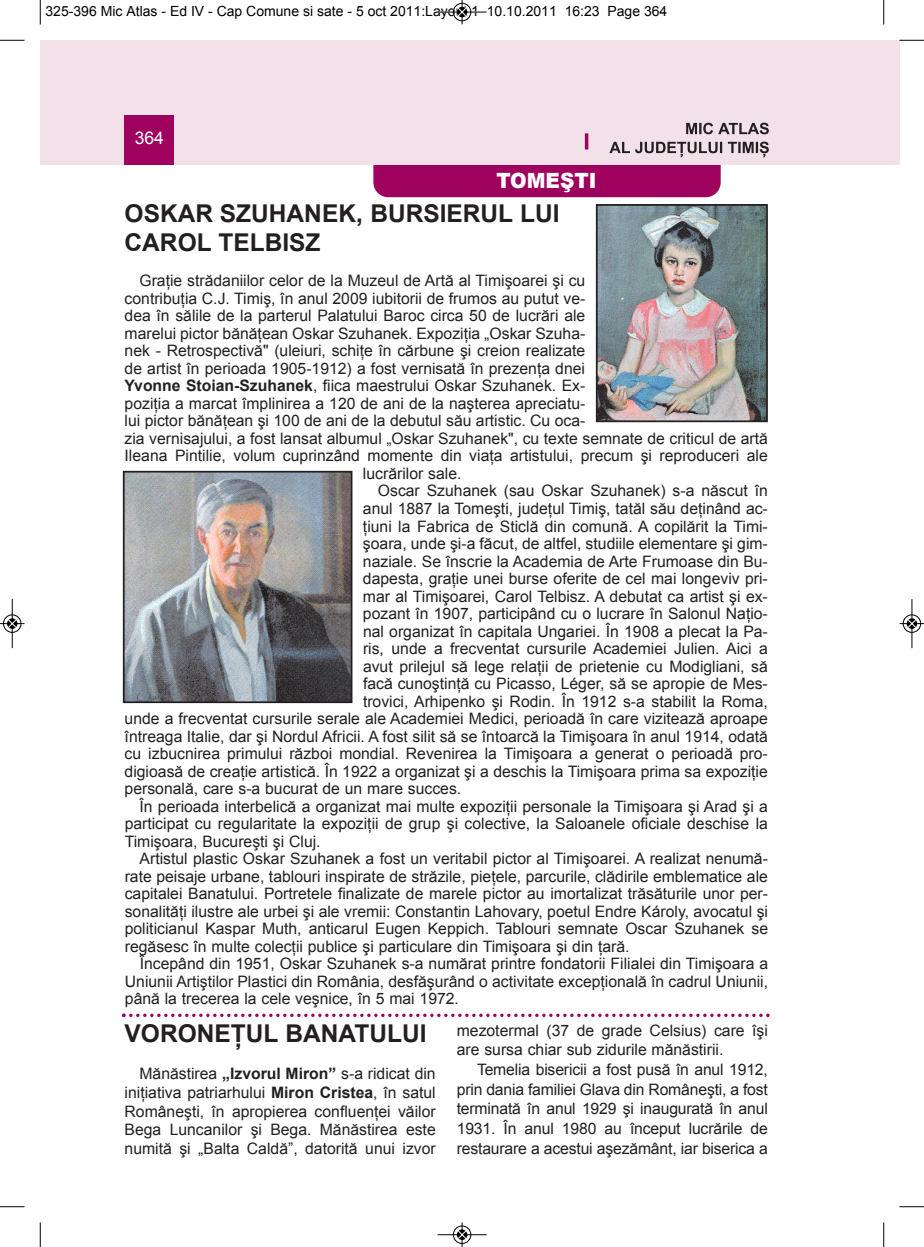
<style>
.page{position:relative;width:924px;height:1247px;background:#fff}
.page>*{position:absolute;margin:0;border:0;box-sizing:border-box;transform-origin:0 0}
.t1{font:700 24.5px/29.4px "Arial";color:#231f20}
.t2{font:900 21px "Arial";color:#fff;scale:.95 1}
.t3{font:17.5px "Arial";color:#fff}
.t4{font:15.75px/19.6px "Arial";color:#231f20;text-align:justify}
.t5{font:14px "Arial";color:#000}
.s1{font-weight:700}
</style>
<div class="page">
<div style="left:884px;top:40px;width:15px;height:124px;background:#f3e1e9"></div>
<div style="left:373px;top:134px;width:348px;height:63px;background:#9e015e;border-radius:15px"></div>
<div style="left:40px;top:40px;width:844px;height:124px;background:#f3e1e9"></div>
<div style="left:125px;top:115px;width:49px;height:49px;background:#9e015e"></div>
<hr style="left:585px;top:133px;width:3px;height:16px;background:#9e015e">
<svg style="left:686px;top:123px;width:83px;height:11px"></svg>
<svg style="left:609px;top:142px;width:160px;height:15px"></svg>
<img style="left:126px;top:474px;width:223px;height:226px">
<div style="left:123px;top:471px;width:229px;height:232px;border:2px solid #231f20"></div>
<img style="left:599px;top:207px;width:166px;height:212px">
<div style="left:596px;top:204px;width:172px;height:218px;border:2px solid #231f20"></div>
<svg style="left:122px;top:1013px;width:647px;height:3px"></svg>
<svg style="left:40px;top:0;width:1px;height:24px"></svg>
<svg style="left:0;top:40px;width:24px;height:1px"></svg>
<svg style="left:883px;top:0;width:1px;height:24px"></svg>
<svg style="left:899px;top:40px;width:25px;height:1px"></svg>
<svg style="left:40px;top:1222px;width:1px;height:24px"></svg>
<svg style="left:0;top:1206px;width:24px;height:1px"></svg>
<svg style="left:883px;top:1222px;width:1px;height:24px"></svg>
<svg style="left:899px;top:1206px;width:25px;height:1px"></svg>
<hr style="left:438px;top:12px;width:48px;height:1px;background:#000">
<div style="left:453px;top:3px;width:18px;height:18px;border:1px solid #000;border-radius:50%"></div>
<svg style="left:458px;top:0;width:8px;height:24px"></svg>
<hr style="left:438px;top:1234px;width:48px;height:1px;background:#000">
<div style="left:453px;top:1225px;width:18px;height:18px;border:1px solid #000;border-radius:50%"></div>
<svg style="left:458px;top:1222px;width:8px;height:24px"></svg>
<div style="left:3px;top:614px;width:19px;height:19px;border:1px solid #fff;border-radius:50%"></div>
<hr style="left:12px;top:599px;width:1px;height:49px;background:#000">
<div style="left:3px;top:614px;width:18px;height:18px;border:1px solid #000;border-radius:50%"></div>
<svg style="left:0;top:619px;width:24px;height:9px"></svg>
<div style="left:902px;top:614px;width:19px;height:19px;border:1px solid #fff;border-radius:50%"></div>
<hr style="left:911px;top:599px;width:1px;height:49px;background:#000">
<div style="left:903px;top:614px;width:18px;height:18px;border:1px solid #000;border-radius:50%"></div>
<svg style="left:900px;top:619px;width:24px;height:9px"></svg>
<p class="t5" style="left:46px;top:3px;width:623px">325-396 Mic Atlas - Ed IV - Cap Comune si sate - 5 oct 2011:Layout 1 10.10.2011 16:23 Page 364</p>
<p class="t3" style="left:135px;top:128px;width:31px">364</p>
<h2 class="t2" style="left:496px;top:165px;width:107px">TOMEŞTI</h2>
<h1 class="t1" style="left:125px;top:199px;width:436px">OSKAR SZUHANEK, BURSIERUL LUI<br>CAROL TELBISZ</h1>
<p class="t4" style="left:139px;top:271px;width:447px">Graţie strădaniilor celor de la Muzeul de Artă al Timişoarei şi cu</p>
<p class="t4" style="left:125px;top:288px;width:462px">contribuţia C.J. Timiş, în anul 2009 iubitorii de frumos au putut ve-</p>
<p class="t4" style="left:125px;top:306px;width:462px">dea în sălile de la parterul Palatului Baroc circa 50 de lucrări ale</p>
<p class="t4" style="left:125px;top:323px;width:462px">marelui pictor bănăţean Oskar Szuhanek. Expoziţia „Oskar Szuha-</p>
<p class="t4" style="left:125px;top:341px;width:462px">nek - Retrospectivă" (uleiuri, schiţe în cărbune şi creion realizate</p>
<p class="t4" style="left:125px;top:358px;width:462px">de artist în perioada 1905-1912) a fost vernisată în prezenţa dnei</p>
<p class="t4" style="left:125px;top:376px;width:462px"><span class="s1">Yvonne Stoian-Szuhanek</span>, fiica maestrului Oskar Szuhanek. Ex-</p>
<p class="t4" style="left:125px;top:393px;width:462px">poziţia a marcat împlinirea a 120 de ani de la naşterea apreciatu-</p>
<p class="t4" style="left:125px;top:411px;width:462px">lui pictor bănăţean şi 100 de ani de la debutul său artistic. Cu oca-</p>
<p class="t4" style="left:125px;top:428px;width:645px">zia vernisajului, a fost lansat albumul „Oskar Szuhanek", cu texte semnate de criticul de artă</p>
<p class="t4" style="left:125px;top:446px;width:645px">Ileana Pintilie, volum cuprinzând momente din viaţa artistului, precum şi reproduceri ale</p>
<p class="t4" style="left:363px;top:463px;width:100px">lucrărilor sale.</p>
<p class="t4" style="left:378px;top:481px;width:391px">Oscar Szuhanek (sau Oskar Szuhanek) s-a născut în</p>
<p class="t4" style="left:363px;top:498px;width:406px">anul 1887 la Tomeşti, judeţul Timiş, tatăl său deţinând ac-</p>
<p class="t4" style="left:363px;top:516px;width:406px">ţiuni la Fabrica de Sticlă din comună. A copilărit la Timi-</p>
<p class="t4" style="left:363px;top:533px;width:406px">şoara, unde şi-a făcut, de altfel, studiile elementare şi gim-</p>
<p class="t4" style="left:363px;top:551px;width:406px">naziale. Se înscrie la Academia de Arte Frumoase din Bu-</p>
<p class="t4" style="left:363px;top:568px;width:406px">dapesta, graţie unei burse oferite de cel mai longeviv pri-</p>
<p class="t4" style="left:363px;top:586px;width:406px">mar al Timişoarei, Carol Telbisz. A debutat ca artist şi ex-</p>
<p class="t4" style="left:363px;top:603px;width:406px">pozant în 1907, participând cu o lucrare în Salonul Naţio-</p>
<p class="t4" style="left:363px;top:621px;width:406px">nal organizat în capitala Ungariei. În 1908 a plecat la Pa-</p>
<p class="t4" style="left:363px;top:638px;width:406px">ris, unde a frecventat cursurile Academiei Julien. Aici a</p>
<p class="t4" style="left:363px;top:656px;width:406px">avut prilejul să lege relaţii de prietenie cu Modigliani, să</p>
<p class="t4" style="left:363px;top:673px;width:406px">facă cunoştinţă cu Picasso, Léger, să se apropie de Mes-</p>
<p class="t4" style="left:363px;top:691px;width:406px">trovici, Arhipenko şi Rodin. În 1912 s-a stabilit la Roma,</p>
<p class="t4" style="left:125px;top:708px;width:645px">unde a frecventat cursurile serale ale Academiei Medici, perioadă în care vizitează aproape</p>
<p class="t4" style="left:125px;top:726px;width:645px">întreaga Italie, dar şi Nordul Africii. A fost silit să se întoarcă la Timişoara în anul 1914, odată</p>
<p class="t4" style="left:125px;top:743px;width:645px">cu izbucnirea primului război mondial. Revenirea la Timişoara a generat o perioadă pro-</p>
<p class="t4" style="left:125px;top:761px;width:645px">digioasă de creaţie artistică. În 1922 a organizat şi a deschis la Timişoara prima sa expoziţie</p>
<p class="t4" style="left:125px;top:778px;width:338px">personală, care s-a bucurat de un mare succes.</p>
<p class="t4" style="left:139px;top:796px;width:630px">În perioada interbelică a organizat mai multe expoziţii personale la Timişoara şi Arad şi a</p>
<p class="t4" style="left:125px;top:813px;width:645px">participat cu regularitate la expoziţii de grup şi colective, la Saloanele oficiale deschise la</p>
<p class="t4" style="left:125px;top:831px;width:197px">Timişoara, Bucureşti şi Cluj.</p>
<p class="t4" style="left:140px;top:848px;width:630px">Artistul plastic Oskar Szuhanek a fost un veritabil pictor al Timişoarei. A realizat nenumă-</p>
<p class="t4" style="left:125px;top:866px;width:645px">rate peisaje urbane, tablouri inspirate de străzile, pieţele, parcurile, clădirile emblematice ale</p>
<p class="t4" style="left:125px;top:883px;width:645px">capitalei Banatului. Portretele finalizate de marele pictor au imortalizat trăsăturile unor per-</p>
<p class="t4" style="left:125px;top:901px;width:645px">sonalităţi ilustre ale urbei şi ale vremii: Constantin Lahovary, poetul Endre Károly, avocatul şi</p>
<p class="t4" style="left:125px;top:918px;width:645px">politicianul Kaspar Muth, anticarul Eugen Keppich. Tablouri semnate Oscar Szuhanek se</p>
<p class="t4" style="left:125px;top:936px;width:506px">regăsesc în multe colecţii publice şi particulare din Timişoara şi din ţară.</p>
<p class="t4" style="left:140px;top:953px;width:630px">Începând din 1951, Oskar Szuhanek s-a numărat printre fondatorii Filialei din Timişoara a</p>
<p class="t4" style="left:125px;top:971px;width:645px">Uniunii Artiştilor Plastici din România, desfăşurând o activitate excepţională în cadrul Uniunii,</p>
<p class="t4" style="left:125px;top:988px;width:336px">până la trecerea la cele veşnice, în 5 mai 1972.</p>
<h1 class="t1" style="left:125px;top:1018px;width:303px">VORONEŢUL BANATULUI</h1>
<p class="t4" style="left:125px;top:1064px;width:313px;line-height:18.6px;text-indent:15px">Mănăstirea <span class="s1">„Izvorul Miron”</span> s-a ridicat din iniţiativa patriarhului <span class="s1">Miron Cristea</span>, în satul Româneşti, în apropierea confluenţei văilor Bega Luncanilor şi Bega. Mănăstirea este numită şi „Balta Caldă”, datorită unui izvor</p>
<p class="t4" style="left:457px;top:1020px;width:313px">mezotermal (37 de grade Celsius) care îşi are sursa chiar sub zidurile mănăstirii.</p>
<p class="t4" style="left:457px;top:1059px;width:313px;text-indent:20px">Temelia bisericii a fost pusă în anul 1912, prin dania familiei Glava din Româneşti, a fost terminată în anul 1929 şi inaugurată în anul 1931. În anul 1980 au început lucrările de restaurare a acestui aşezământ, iar biserica a</p>
</div>
